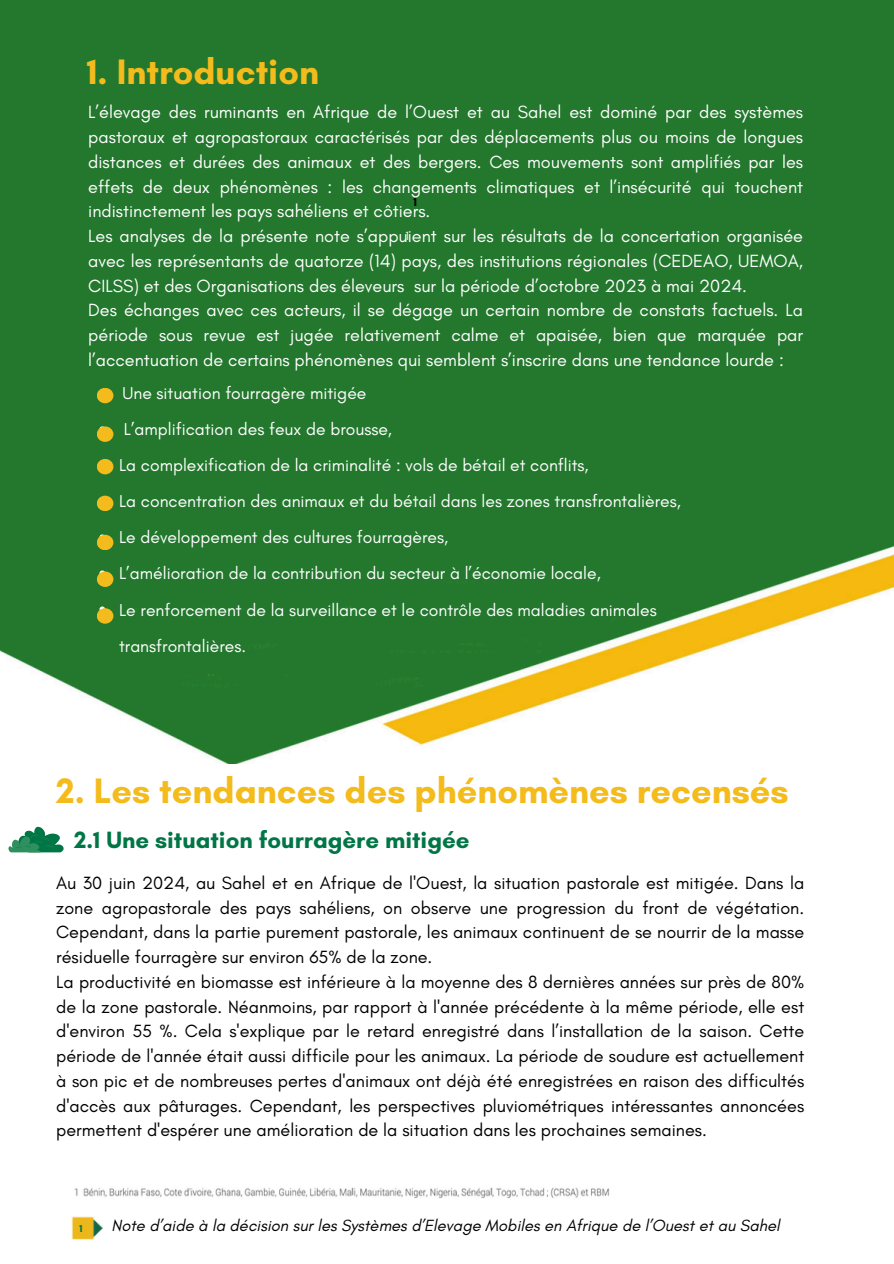
<style>
.page{position:relative;width:894px;height:1264px;background:#fff}
.page>*{position:absolute;margin:0;border:0;box-sizing:border-box;transform-origin:0 0}
.t1{font:700 36px "Glacial Indifference";color:#f4bb1c}
.t2{font:700 24px "Glacial Indifference";color:#007646}
.t3{font:18px/24.8px "Glacial Indifference";color:#000;text-align:justify}
.t4{font:18px/24.8px "Glacial Indifference";color:#fff;text-align:justify}
.t5{font:17.55px/36px "Glacial Indifference";color:#fff}
.t6{font:italic 16.5px "Glacial Indifference";color:#000}
.t7{font:700 12px "Glacial Indifference";color:#000}
.t8{font:12px "Glacial Indifference";color:#fff}
.t9{font:700 10.5px "Glacial Indifference";color:#007646}
</style>
<div class="page">
<img style="left:0;top:0;width:893px;height:763px">
<svg style="left:99px;top:606px;width:7px;height:4px"></svg>
<div style="left:97px;top:388px;width:16px;height:15px;background:#f4bb1c;border-radius:50%"></div>
<div style="left:97px;top:426px;width:16px;height:16px;background:#f4bb1c;border-radius:50%"></div>
<div style="left:97px;top:459px;width:16px;height:15px;background:#f4bb1c;border-radius:50%"></div>
<div style="left:97px;top:495px;width:16px;height:16px;background:#f4bb1c;border-radius:50%"></div>
<div style="left:97px;top:534px;width:16px;height:16px;background:#f4bb1c;border-radius:50%"></div>
<div style="left:97px;top:571px;width:16px;height:16px;background:#f4bb1c;border-radius:50%"></div>
<div style="left:97px;top:608px;width:16px;height:15px;background:#f4bb1c;border-radius:50%"></div>
<img style="left:71px;top:1216px;width:31px;height:24px">
<img style="left:74px;top:1187px;width:535px;height:10px">
<svg style="left:8px;top:826px;width:56px;height:26px"></svg>
<p class="t1" style="left:87px;top:50px;width:233px">1. Introduction</p>
<h1 class="t4" style="left:88px;top:99px;width:716px">L’élevage des ruminants en Afrique de l’Ouest et au Sahel est dominé par des systèmes pastoraux et agropastoraux caractérisés par des déplacements plus ou moins de longues distances et durées des animaux et des bergers. Ces mouvements sont amplifiés par les effets de deux phénomènes : les changements climatiques et l’insécurité qui touchent indistinctement les pays sahéliens et côtiers.</h1>
<p class="t4" style="left:88px;top:223px;width:716px">Les analyses de la présente note s’appuient sur les résultats de la concertation organisée avec les représentants de quatorze (14) pays, des institutions régionales (CEDEAO, UEMOA, CILSS) et des Organisations des éleveurs sur la période d’octobre 2023 à mai 2024.</p>
<h2 class="t4" style="left:88px;top:297px;width:716px">Des échanges avec ces acteurs, il se dégage un certain nombre de constats factuels. La période sous revue est jugée relativement calme et apaisée, bien que marquée par l’accentuation de certains phénomènes qui semblent s’inscrire dans une tendance lourde :</h2>
<p class="t7" style="left:413px;top:195px;width:5px">1</p>
<p class="t8" style="left:405px;top:229px;width:5px">1</p>
<p class="t5" style="left:122px;top:375px;width:245px">Une situation fourragère mitigée</p>
<p class="t5" style="left:124px;top:411px;width:269px">L’amplification des feux de brousse,</p>
<p class="t5" style="left:119px;top:447px;width:471px">La complexification de la criminalité : vols de bétail et conflits,</p>
<p class="t5" style="left:119px;top:483px;width:563px">La concentration des animaux et du bétail dans les zones transfrontalières,</p>
<p class="t5" style="left:119px;top:519px;width:330px">Le développement des cultures fourragères,</p>
<p class="t5" style="left:119px;top:555px;width:483px">L’amélioration de la contribution du secteur à l’économie locale,</p>
<p class="t5" style="left:119px;top:591px;width:539px">Le renforcement de la surveillance et le contrôle des maladies animales transfrontalières.</p>
<p class="t5" style="left:124px;top:591px;width:246px">Une situation fourragère mitigée</p>
<p class="t1" style="left:56px;top:768px;width:734px">2. Les tendances des phénomènes recensés</p>
<p class="t2" style="left:74px;top:825px;width:397px">2.1 Une situation fourragère mitigée</p>
<p class="t3" style="left:56px;top:870px;width:749px">Au 30 juin 2024, au Sahel et en Afrique de l'Ouest, la situation pastorale est mitigée. Dans la zone agropastorale des pays sahéliens, on observe une progression du front de végétation.<br>Cependant, dans la partie purement pastorale, les animaux continuent de se nourrir de la masse résiduelle fourragère sur environ 65% de la zone.</p>
<p class="t3" style="left:56px;top:969px;width:749px">La productivité en biomasse est inférieure à la moyenne des 8 dernières années sur près de 80% de la zone pastorale. Néanmoins, par rapport à l'année précédente à la même période, elle est d'environ 55 %. Cela s'explique par le retard enregistré dans l’installation de la saison. Cette période de l'année était aussi difficile pour les animaux. La période de soudure est actuellement à son pic et de nombreuses pertes d'animaux ont déjà été enregistrées en raison des difficultés d'accès aux pâturages. Cependant, les perspectives pluviométriques intéressantes annoncées permettent d'espérer une amélioration de la situation dans les prochaines semaines.</p>
<p class="t9" style="left:79px;top:1222px;width:5px">1</p>
<p class="t6" style="left:111px;top:1214px;width:669px">Note d’aide à la décision sur les Systèmes d’Elevage Mobiles en Afrique de l’Ouest et au Sahel</p>
</div>
